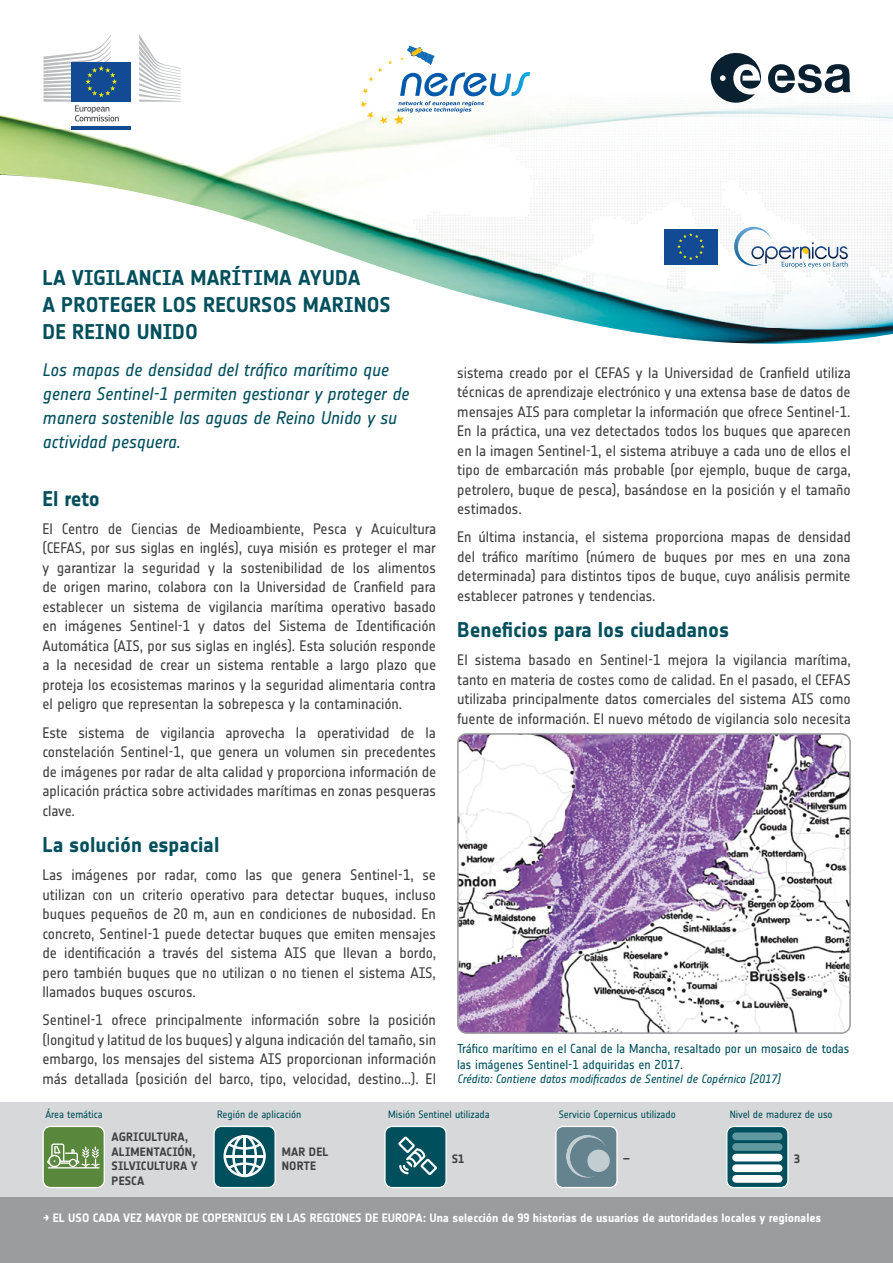
<style>
.page{position:relative;width:893px;height:1263px;background:#fff}
.page>*{position:absolute;margin:0;border:0;box-sizing:border-box;transform-origin:0 0}
.t1{font:700 21px/27px "Notes Esa";color:#004f5c}
.t2{font:italic 18px/24px "Notes Esa";color:#004f5c}
.t3{font:15px/19.5px "Notes Esa";letter-spacing:-.005em;color:#414143;text-align:justify}
.t4{font:12.75px/15.3px "Notes Esa";letter-spacing:-.005em;color:#004f5c}
.t5{font:700 12px "Notes Esa";letter-spacing:-.005em;color:#fff}
.t6{font:italic 12px "Notes Esa";color:#004f5c}
.t7{font:700 12px/14.4px "Notes Esa";letter-spacing:.01em;color:#414143}
.t8{font:10.5px "Notes Esa";letter-spacing:-.005em;color:#004f5c}
</style>
<div class="page">
<svg style="left:0;top:95px;width:893px;height:80px"></svg>
<img style="left:6px;top:175px;width:887px;height:169px">
<svg style="left:768px;top:64px;width:82px;height:30px"></svg>
<svg style="left:708px;top:53px;width:53px;height:51px"></svg>
<div style="left:72px;top:100px;width:59px;height:27px;background:#fff"></div>
<div style="left:72px;top:62px;width:59px;height:40px;background:#124b94"></div>
<hr style="left:72px;top:126px;width:59px;height:3px;background:#124b94">
<svg style="left:139px;top:34px;width:42px;height:68px"></svg>
<svg style="left:44px;top:35px;width:75px;height:86px"></svg>
<svg style="left:360px;top:45px;width:170px;height:80px"></svg>
<div style="left:0;top:1102px;width:893px;height:96px;background:#d7d8d9"></div>
<div style="left:43px;top:1126px;width:61px;height:61px;background:#59873c;border-radius:7px"></div>
<svg style="left:47px;top:1143px;width:53px;height:25px"></svg>
<div style="left:43px;top:1126px;width:62px;height:62px;border:1px solid #fff;border-radius:7px"></div>
<div style="left:385px;top:1126px;width:61px;height:61px;background:#004f5c;border-radius:7px"></div>
<svg style="left:398px;top:1136px;width:39px;height:39px"></svg>
<div style="left:384px;top:1126px;width:63px;height:62px;border:1px solid #fff;border-radius:7px"></div>
<div style="left:556px;top:1126px;width:61px;height:61px;background:#64838f;border-radius:7px"></div>
<svg style="left:566px;top:1135px;width:40px;height:43px"></svg>
<div style="left:587px;top:1149px;width:23px;height:23px;background:#c1cdd1;border-radius:50%"></div>
<div style="left:555px;top:1126px;width:63px;height:62px;border:1px solid #fff;border-radius:7px"></div>
<div style="left:214px;top:1126px;width:61px;height:61px;background:#004f5c;border-radius:7px"></div>
<svg style="left:223px;top:1135px;width:43px;height:42px"></svg>
<div style="left:213px;top:1126px;width:63px;height:62px;border:1px solid #fff;border-radius:7px"></div>
<svg style="left:727px;top:1126px;width:61px;height:61px;background:#0a5662"></svg>
<div style="left:732px;top:1132px;width:50px;height:8px;background:#5f989f;border-radius:4px"></div>
<div style="left:732px;top:1143px;width:50px;height:8px;background:#5f989f;border-radius:4px"></div>
<div style="left:732px;top:1154px;width:50px;height:7px;background:#fff;border-radius:4px"></div>
<div style="left:732px;top:1164px;width:50px;height:8px;background:#fff;border-radius:4px"></div>
<div style="left:732px;top:1175px;width:50px;height:8px;background:#fff;border-radius:4px"></div>
<div style="left:726px;top:1126px;width:63px;height:62px;border:1px solid #fff;border-radius:7px"></div>
<div style="left:0;top:1198px;width:893px;height:65px;background:#9a9c9e"></div>
<svg style="left:734px;top:227px;width:114px;height:41px"></svg>
<div style="left:663px;top:228px;width:56px;height:38px;background:#fff"></div>
<div style="left:664px;top:229px;width:54px;height:36px;background:#124b94"></div>
<svg style="left:677px;top:233px;width:27px;height:27px"></svg>
<img style="left:458px;top:734px;width:392px;height:299px;border-radius:9px">
<div style="left:457px;top:733px;width:394px;height:301px;border:2px solid #9a9c9e;border-radius:9px"></div>
<h1 class="t1" style="left:42px;top:266px;width:350px">LA VIGILANCIA MARÍTIMA AYUDA<br>A PROTEGER LOS RECURSOS MARINOS<br>DE REINO UNIDO</h1>
<p class="t2" style="left:42px;top:359px;width:368px">Los mapas de densidad del tráfico marítimo que genera Sentinel-1 permiten gestionar y proteger de manera sostenible las aguas de Reino Unido y su actividad pesquera.</p>
<h1 class="t1" style="left:43px;top:487px;width:59px">El reto</h1>
<p class="t3" style="left:43px;top:520px;width:395px">El Centro de Ciencias de Medioambiente, Pesca y Acuicultura (CEFAS, por sus siglas en inglés), cuya misión es proteger el mar y garantizar la seguridad y la sostenibilidad de los alimentos de origen marino, colabora con la Universidad de Cranfield para establecer un sistema de vigilancia marítima operativo basado en imágenes Sentinel-1 y datos del Sistema de Identificación Automática (AIS, por sus siglas en inglés). Esta solución responde a la necesidad de crear un sistema rentable a largo plazo que proteja los ecosistemas marinos y la seguridad alimentaria contra el peligro que representan la sobrepesca y la contaminación.</p>
<p class="t3" style="left:43px;top:724px;width:395px">Este sistema de vigilancia aprovecha la operatividad de la constelación Sentinel-1, que genera un volumen sin precedentes de imágenes por radar de alta calidad y proporciona información de aplicación práctica sobre actividades marítimas en zonas pesqueras clave.</p>
<h1 class="t1" style="left:43px;top:833px;width:178px">La solución espacial</h1>
<p class="t3" style="left:43px;top:866px;width:395px">Las imágenes por radar, como las que genera Sentinel-1, se utilizan con un criterio operativo para detectar buques, incluso buques pequeños de 20 m, aun en condiciones de nubosidad. En concreto, Sentinel-1 puede detectar buques que emiten mensajes de identificación a través del sistema AIS que llevan a bordo, pero también buques que no utilizan o no tienen el sistema AIS, llamados buques oscuros.</p>
<p class="t3" style="left:43px;top:1011px;width:395px">Sentinel-1 ofrece principalmente información sobre la posición (longitud y latitud de los buques) y alguna indicación del tamaño, sin embargo, los mensajes del sistema AIS proporcionan información más detallada (posición del barco, tipo, velocidad, destino...). El</p>
<p class="t3" style="left:457px;top:364px;width:395px">sistema creado por el CEFAS y la Universidad de Cranfield utiliza técnicas de aprendizaje electrónico y una extensa base de datos de mensajes AIS para completar la información que ofrece Sentinel-1.<br>En la práctica, una vez detectados todos los buques que aparecen en la imagen Sentinel-1, el sistema atribuye a cada uno de ellos el tipo de embarcación más probable (por ejemplo, buque de carga, petrolero, buque de pesca), basándose en la posición y el tamaño estimados.</p>
<p class="t3" style="left:457px;top:528px;width:395px">En última instancia, el sistema proporciona mapas de densidad del tráfico marítimo (número de buques por mes en una zona determinada) para distintos tipos de buque, cuyo análisis permite establecer patrones y tendencias.</p>
<h1 class="t1" style="left:457px;top:618px;width:274px">Beneficios para los ciudadanos</h1>
<p class="t3" style="left:457px;top:651px;width:395px">El sistema basado en Sentinel-1 mejora la vigilancia marítima, tanto en materia de costes como de calidad. En el pasado, el CEFAS utilizaba principalmente datos comerciales del sistema AIS como fuente de información. El nuevo método de vigilancia solo necesita</p>
<p class="t4" style="left:457px;top:1042px;width:394px">Tráfico marítimo en el Canal de la Mancha, resaltado por un mosaico de todas las imágenes Sentinel-1 adquiridas en 2017.</p>
<p class="t6" style="left:457px;top:1074px;width:325px">Crédito: Contiene datos modificados de Sentinel de Copérnico [2017]</p>
<p class="t8" style="left:45px;top:1110px;width:59px">Área temática</p>
<p class="t8" style="left:217px;top:1110px;width:86px">Región de aplicación</p>
<p class="t8" style="left:388px;top:1110px;width:103px">Misión Sentinel utilizada</p>
<p class="t8" style="left:559px;top:1110px;width:119px">Servicio Copernicus utilizado</p>
<p class="t8" style="left:730px;top:1110px;width:104px">Nivel de madurez de uso</p>
<p class="t7" style="left:112px;top:1131px;width:88px">AGRICULTURA,<br>ALIMENTACIÓN,<br>SILVICULTURA Y<br>PESCA</p>
<p class="t7" style="left:282px;top:1145px;width:48px">MAR DEL<br>NORTE</p>
<p class="t7" style="left:452px;top:1152px;width:14px">S1</p>
<p class="t7" style="left:794px;top:1152px;width:7px">3</p>
<p class="t7" style="left:623px;top:1152px;width:9px">–</p>
<p class="t5" style="left:43px;top:1213px;width:780px">→ EL USO CADA VEZ MAYOR DE COPERNICUS EN LAS REGIONES DE EUROPA: Una selección de 99 historias de usuarios de autoridades locales y regionales</p>
</div>
